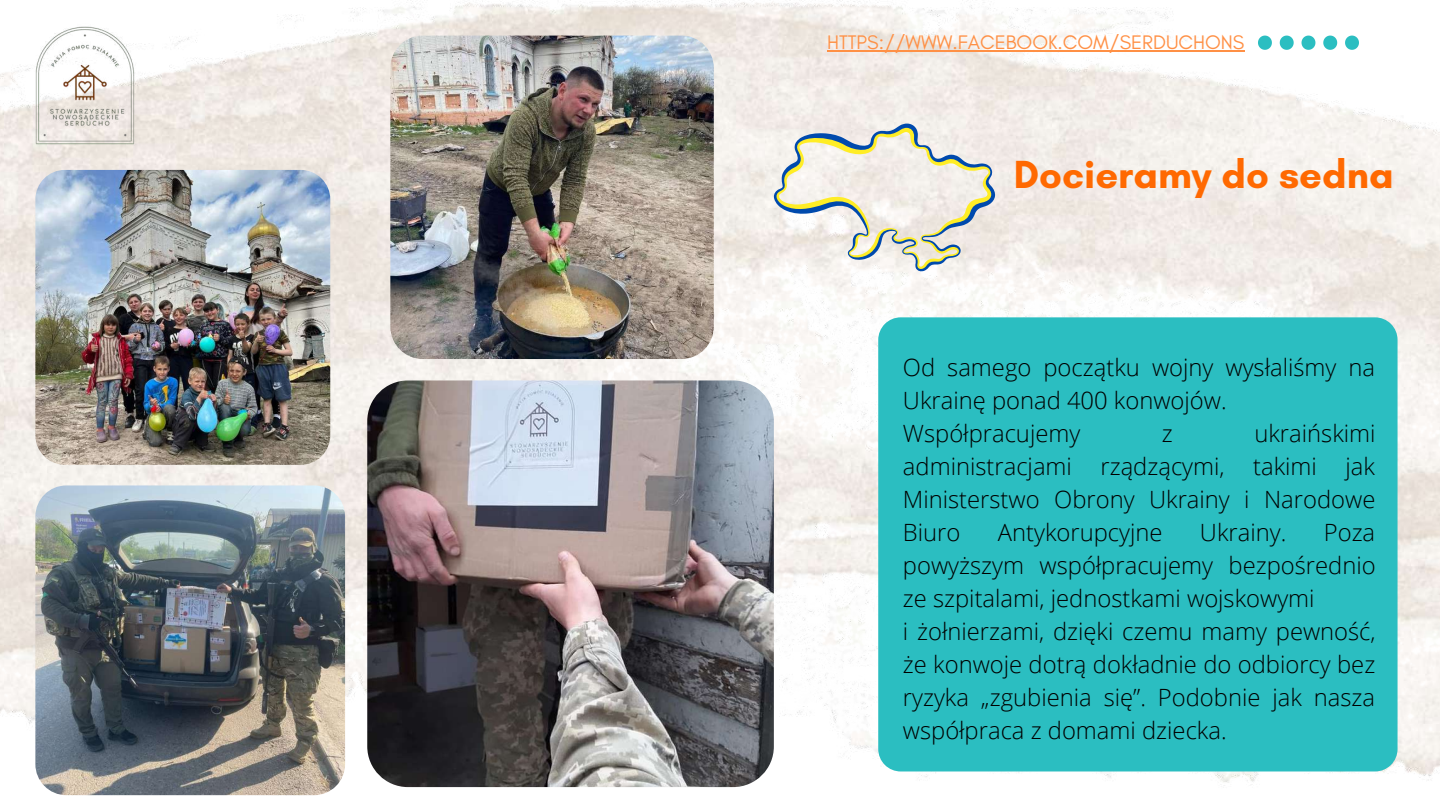
<style>
.page{position:relative;width:1440px;height:810px;background:#fff}
.page>*{position:absolute;margin:0;border:0;box-sizing:border-box;transform-origin:0 0}
.t1{font:700 40px "Glacial Indifference";color:#ff6901}
.t2{font:300 23.8px/33px "Open Sans";color:#000}
.t3{font:20px "Glacial Indifference";color:#ff9045}
</style>
<div class="page">
<img style="left:0;top:0;width:1440px;height:796px">
<svg style="left:1258px;top:36px;width:14px;height:14px"></svg>
<svg style="left:1280px;top:36px;width:14px;height:14px"></svg>
<svg style="left:1302px;top:36px;width:13px;height:14px"></svg>
<svg style="left:1323px;top:36px;width:14px;height:14px"></svg>
<svg style="left:1345px;top:36px;width:14px;height:14px"></svg>
<img style="left:367px;top:380px;width:407px;height:407px;border-radius:41px">
<img style="left:35px;top:170px;width:295px;height:295px;border-radius:29px">
<div style="left:878px;top:317px;width:520px;height:454px;background:#2bbec1"></div>
<img style="left:0;top:0;width:170px;height:170px">
<svg style="left:774px;top:124px;width:221px;height:147px"></svg>
<img style="left:390px;top:36px;width:324px;height:323px;border-radius:32px">
<img style="left:35px;top:485px;width:310px;height:310px;border-radius:31px">
<hr style="left:827px;top:50px;width:417px;height:2px;background:#ff9045">
<p class="t3" style="left:827px;top:30px;width:419px">HTTPS://WWW.FACEBOOK.COM/SERDUCHONS</p>
<h1 class="t1" style="left:1014px;top:150px;width:381px">Docieramy do sedna</h1>
<p class="t2" style="left:903px;top:350px;width:474px">Od samego początku wojny wysłaliśmy na<br>Ukrainę ponad 400 konwojów.<br>Współpracujemy</p>
<p class="t2" style="left:903px;top:416px;width:474px;text-align:justify;text-indent:352px">ukraińskimi administracjami rządzącymi, takimi jak Ministerstwo Obrony Ukrainy i Narodowe Biuro</p>
<p class="t2" style="left:1162px;top:416px;width:12px">z</p>
<p class="t2" style="left:998px;top:515px;width:166px">Antykorupcyjne</p>
<p class="t2" style="left:1200px;top:515px;width:88px">Ukrainy.</p>
<p class="t2" style="left:903px;top:515px;width:474px;text-indent:421px">Poza powyższym współpracujemy bezpośrednio ze szpitalami, jednostkami wojskowymi<br>i żołnierzami, dzięki czemu mamy pewność, że konwoje dotrą dokładnie do odbiorcy bez ryzyka „zgubienia się”. Podobnie jak nasza współpraca z domami dziecka.</p>
</div>
